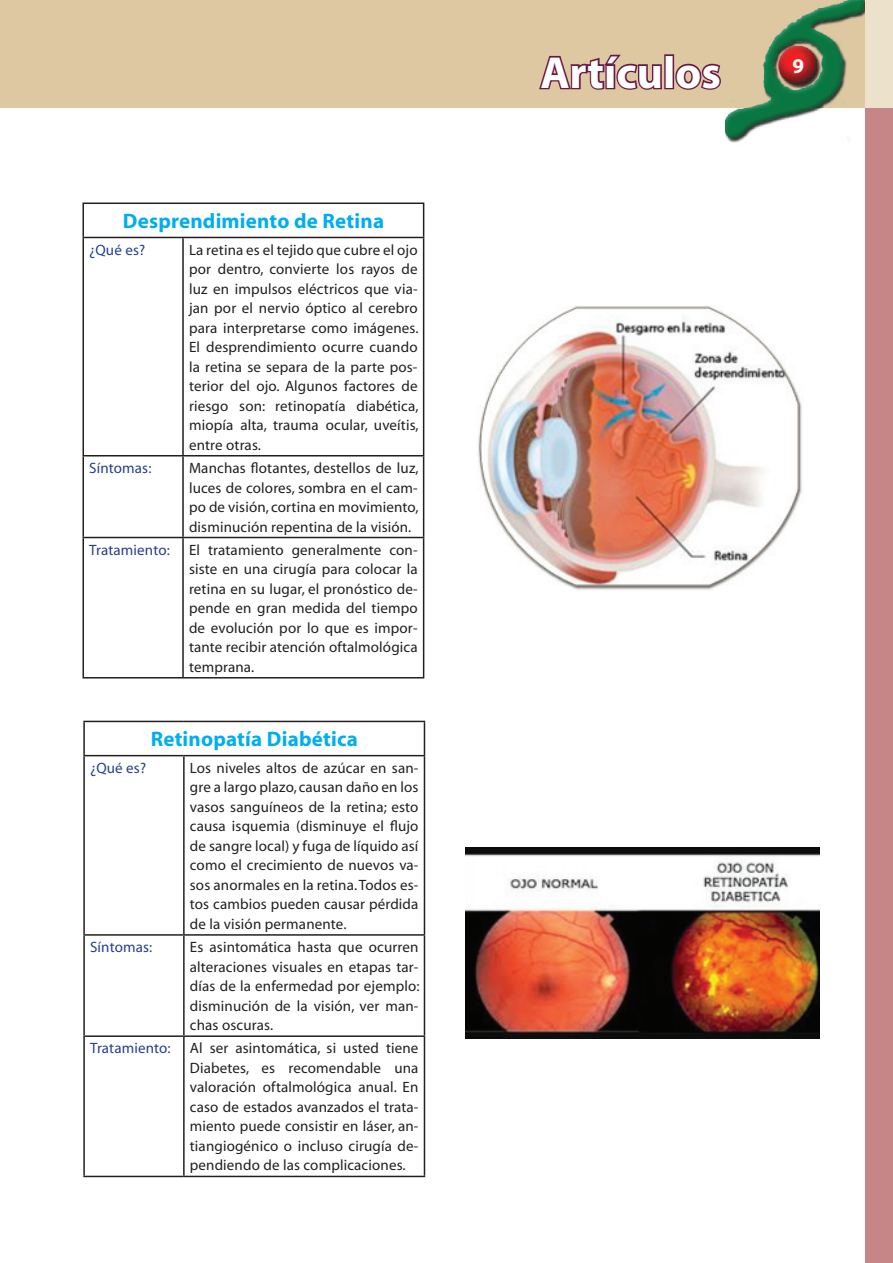
<style>
.page{position:relative;width:893px;height:1263px;background:#fff}
.page>*{position:absolute;margin:0;border:0;box-sizing:border-box;transform-origin:0 0}
.t1{font:700 45px "Myriad";color:#fff}
.t2{font:700 21px "Myriad";letter-spacing:.01em;color:#00aeef}
.t3{font:700 21px "Myriad";color:#fff}
.t4{font:15px/19.5px "Myriad";letter-spacing:.01em;color:#231f20;text-align:justify}
.t5{font:15px "Myriad";letter-spacing:.01em;color:#253f8e}
</style>
<div class="page">
<div style="left:0;top:0;width:893px;height:108px;background:#ddc8a2"></div>
<img style="left:725px;top:0;width:140px;height:143px">
<svg style="left:539px;top:54px;width:123px;height:36px"></svg>
<div style="left:664px;top:54px;width:10px;height:35px;border:3px solid #691942"></div>
<svg style="left:674px;top:62px;width:47px;height:28px"></svg>
<div style="left:865px;top:0;width:28px;height:108px;background:#ece1cb"></div>
<div style="left:865px;top:108px;width:28px;height:1155px;background:#c68687"></div>
<hr style="left:82px;top:203px;width:101px;height:1px;background:#231f20">
<hr style="left:82px;top:204px;width:2px;height:33px;background:#231f20">
<hr style="left:183px;top:203px;width:241px;height:1px;background:#231f20">
<hr style="left:423px;top:204px;width:1px;height:33px;background:#231f20">
<hr style="left:82px;top:237px;width:101px;height:1px;background:#231f20">
<hr style="left:82px;top:238px;width:2px;height:217px;background:#231f20">
<hr style="left:183px;top:237px;width:241px;height:1px;background:#231f20">
<hr style="left:182px;top:238px;width:2px;height:217px;background:#231f20">
<hr style="left:423px;top:238px;width:1px;height:217px;background:#231f20">
<hr style="left:82px;top:455px;width:101px;height:1px;background:#231f20">
<hr style="left:82px;top:456px;width:2px;height:81px;background:#231f20">
<hr style="left:183px;top:455px;width:241px;height:1px;background:#231f20">
<hr style="left:182px;top:456px;width:2px;height:81px;background:#231f20">
<hr style="left:423px;top:456px;width:1px;height:81px;background:#231f20">
<hr style="left:82px;top:537px;width:101px;height:1px;background:#231f20">
<hr style="left:82px;top:538px;width:2px;height:139px;background:#231f20">
<hr style="left:183px;top:537px;width:241px;height:1px;background:#231f20">
<hr style="left:182px;top:538px;width:2px;height:139px;background:#231f20">
<hr style="left:423px;top:538px;width:1px;height:139px;background:#231f20">
<hr style="left:82px;top:677px;width:101px;height:1px;background:#231f20">
<hr style="left:183px;top:677px;width:241px;height:1px;background:#231f20">
<hr style="left:83px;top:721px;width:101px;height:1px;background:#231f20">
<hr style="left:83px;top:722px;width:2px;height:33px;background:#231f20">
<hr style="left:184px;top:721px;width:241px;height:1px;background:#231f20">
<hr style="left:424px;top:722px;width:1px;height:33px;background:#231f20">
<hr style="left:83px;top:755px;width:101px;height:1px;background:#231f20">
<hr style="left:83px;top:756px;width:2px;height:178px;background:#231f20">
<hr style="left:184px;top:755px;width:241px;height:1px;background:#231f20">
<hr style="left:183px;top:756px;width:2px;height:178px;background:#231f20">
<hr style="left:424px;top:756px;width:1px;height:178px;background:#231f20">
<hr style="left:83px;top:934px;width:101px;height:2px;background:#231f20">
<hr style="left:83px;top:936px;width:2px;height:99px;background:#231f20">
<hr style="left:184px;top:934px;width:241px;height:2px;background:#231f20">
<hr style="left:183px;top:936px;width:2px;height:99px;background:#231f20">
<hr style="left:424px;top:936px;width:1px;height:99px;background:#231f20">
<hr style="left:83px;top:1035px;width:101px;height:2px;background:#231f20">
<hr style="left:83px;top:1037px;width:2px;height:139px;background:#231f20">
<hr style="left:184px;top:1035px;width:241px;height:2px;background:#231f20">
<hr style="left:183px;top:1037px;width:2px;height:139px;background:#231f20">
<hr style="left:424px;top:1037px;width:1px;height:139px;background:#231f20">
<hr style="left:83px;top:1176px;width:101px;height:1px;background:#231f20">
<hr style="left:184px;top:1176px;width:241px;height:1px;background:#231f20">
<img style="left:478px;top:306px;width:324px;height:284px">
<img style="left:466px;top:847px;width:353px;height:192px">
<h2 class="t2" style="left:123px;top:210px;width:263px">Desprendimiento de Retina</h2>
<p class="t5" style="left:89px;top:242px;width:57px">¿Qué es?</p>
<p class="t4" style="left:189px;top:241px;width:231px">La retina es el tejido que cubre el ojo por dentro, convierte los rayos de luz en impulsos eléctricos que via&shy;jan por el nervio óptico al cerebro para interpretarse como imágenes.<br>El desprendimiento ocurre cuando la retina se separa de la parte pos&shy;terior del ojo. Algunos factores de riesgo son: retinopatía diabética, miopía alta, trauma ocular, uveítis, entre otras.</p>
<p class="t5" style="left:89px;top:460px;width:64px">Síntomas:</p>
<p class="t4" style="left:189px;top:459px;width:231px">Manchas flotantes, destellos de luz, luces de colores, sombra en el cam&shy;po de visión, cortina en movimiento, disminución repentina de la visión.</p>
<p class="t5" style="left:89px;top:542px;width:82px">Tratamiento:</p>
<p class="t4" style="left:189px;top:541px;width:230px">El tratamiento generalmente con&shy;siste en una cirugía para colocar la retina en su lugar, el pronóstico de&shy;pende en gran medida del tiempo de evolución por lo que es impor&shy;tante recibir atención oftalmológica temprana.</p>
<h2 class="t2" style="left:151px;top:728px;width:209px">Retinopatía Diabética</h2>
<p class="t5" style="left:90px;top:760px;width:57px">¿Qué es?</p>
<p class="t4" style="left:190px;top:759px;width:230px">Los niveles altos de azúcar en san&shy;gre a largo plazo, causan daño en los vasos sanguíneos de la retina; esto causa isquemia (disminuye el flujo de sangre local) y fuga de líquido así como el crecimiento de nuevos va&shy;sos anormales en la retina. Todos es&shy;tos cambios pueden causar pérdida de la visión permanente.</p>
<p class="t5" style="left:90px;top:940px;width:64px">Síntomas:</p>
<p class="t4" style="left:190px;top:938px;width:231px">Es asintomática hasta que ocurren alteraciones visuales en etapas tar&shy;días de la enfermedad por ejemplo: disminución de la visión, ver man&shy;chas oscuras.</p>
<p class="t5" style="left:90px;top:1041px;width:82px">Tratamiento:</p>
<p class="t4" style="left:190px;top:1039px;width:230px">Al ser asintomática, si usted tiene Diabetes, es recomendable una valoración oftalmológica anual. En caso de estados avanzados el trata&shy;miento puede consistir en láser, an&shy;tiangiogénico o incluso cirugía de&shy;pendiendo de las complicaciones.</p>
<h1 class="t1" style="left:540px;top:49px;width:182px">Artículos</h1>
<h2 class="t3" style="left:792px;top:55px;width:13px">9</h2>
</div>
